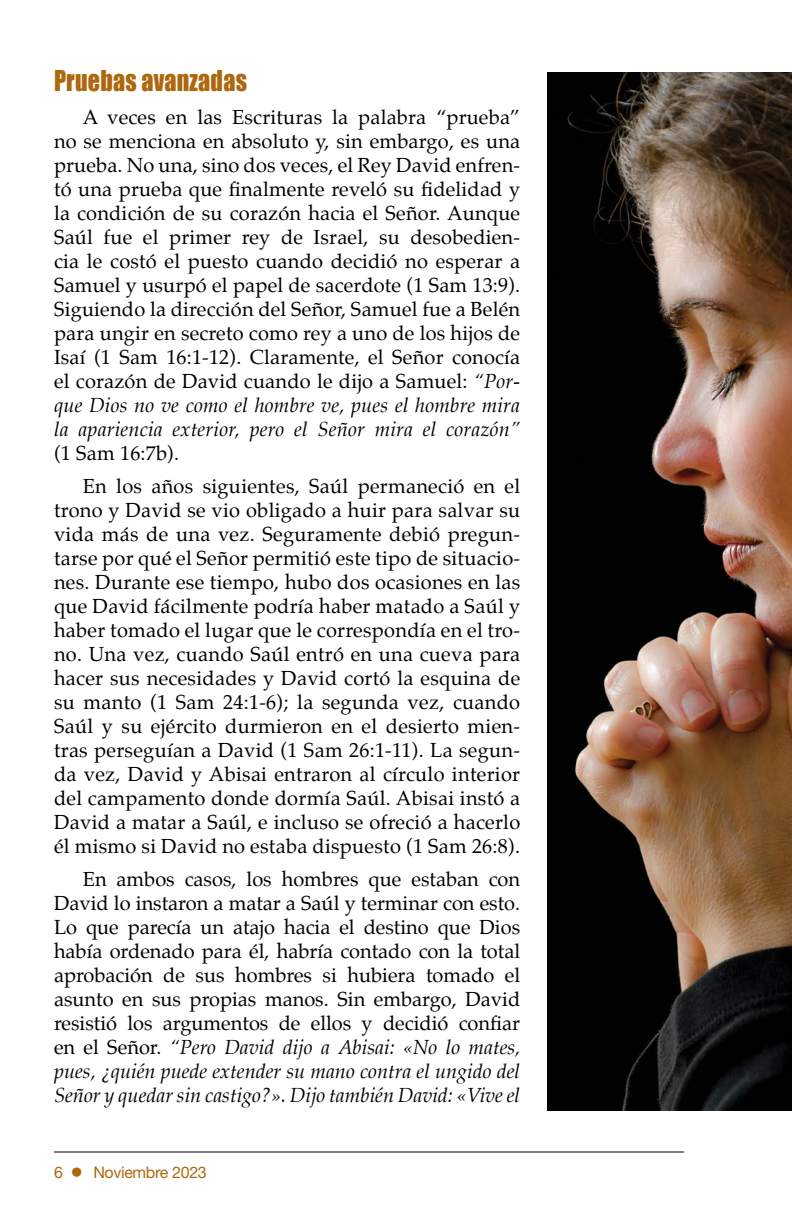
<style>
.page{position:relative;width:792px;height:1224px;background:#fff}
.page>*{position:absolute;margin:0;border:0;box-sizing:border-box;transform-origin:0 0}
.t1{font:26.4px "Impact";letter-spacing:.01em;color:#ad680e;scale:.91 1}
.t2{font:20px/24px "Palatino CE";letter-spacing:.01em;color:#000;text-align:justify}
.t3{font:16px "Helvetica Neue LT Std";letter-spacing:-.02em;color:#ad680e}
.s1{font-style:italic}
</style>
<div class="page">
<hr style="left:54px;top:1152px;width:630px;height:1px;background:#000">
<img style="left:547px;top:72px;width:245px;height:1039px">
<p class="t1" style="left:54px;top:60px;width:214px">Pruebas avanzadas</p>
<p class="t2" style="left:54px;top:107px;width:468px;text-indent:29px">A veces en las Escrituras la palabra “prueba” no se menciona en absoluto y, sin embargo, es una prueba. No una, sino dos veces, el Rey David enfren&shy;tó una prueba que finalmente reveló su fidelidad y la condición de su corazón hacia el Señor. Aunque Saúl fue el primer rey de Israel, su desobedien&shy;cia le costó el puesto cuando decidió no esperar a Samuel y usurpó el papel de sacerdote (1 Sam 13:9).<br>Siguiendo la dirección del Señor, Samuel fue a Belén para ungir en secreto como rey a uno de los hijos de Isaí (1 Sam 16:1-12). Claramente, el Señor conocía el corazón de David cuando le dijo a Samuel: <span class="s1">“Por&shy;que Dios no ve como el hombre ve, pues el hombre mira la apariencia exterior, pero el Señor mira el corazón” </span>(1 Sam 16:7b).</p>
<p class="t2" style="left:54px;top:476px;width:468px;text-indent:29px">En los años siguientes, Saúl permaneció en el trono y David se vio obligado a huir para salvar su vida más de una vez. Seguramente debió pregun&shy;tarse por qué el Señor permitió este tipo de situacio&shy;nes. Durante ese tiempo, hubo dos ocasiones en las que David fácilmente podría haber matado a Saúl y haber tomado el lugar que le correspondía en el tro&shy;no. Una vez, cuando Saúl entró en una cueva para hacer sus necesidades y David cortó la esquina de su manto (1 Sam 24:1-6); la segunda vez, cuando Saúl y su ejército durmieron en el desierto mien&shy;tras perseguían a David (1 Sam 26:1-11). La segun&shy;da vez, David y Abisai entraron al círculo interior del campamento donde dormía Saúl. Abisai instó a David a matar a Saúl, e incluso se ofreció a hacerlo él mismo si David no estaba dispuesto (1 Sam 26:8).</p>
<p class="t2" style="left:54px;top:869px;width:468px;text-indent:29px">En ambos casos, los hombres que estaban con David lo instaron a matar a Saúl y terminar con esto.<br>Lo que parecía un atajo hacia el destino que Dios había ordenado para él, habría contado con la total aprobación de sus hombres si hubiera tomado el asunto en sus propias manos. Sin embargo, David resistió los argumentos de ellos y decidió confiar en el Señor. <span class="s1">“Pero David dijo a Abisai: «No lo mates, pues, ¿quién puede extender su mano contra el ungido del Señor y quedar sin castigo?». Dijo también David: «Vive el</span></p>
<p class="t3" style="left:54px;top:1162px;width:154px">6 ● Noviembre 2023</p>
</div>
